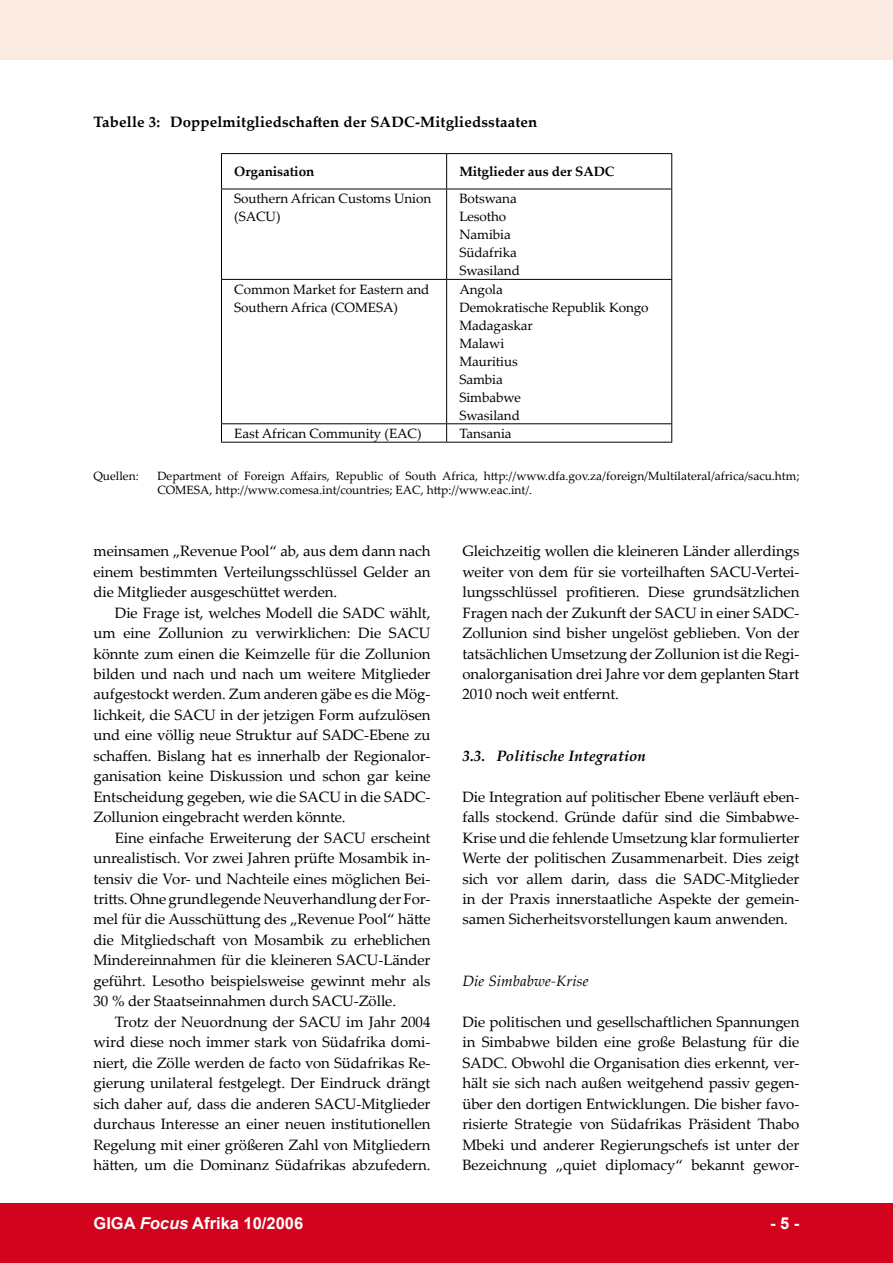
<style>
.page{position:relative;width:893px;height:1263px;background:#fff}
.page>*{position:absolute;margin:0;border:0;box-sizing:border-box;transform-origin:0 0}
.t1{font:700 16.5px "Arial";color:#fff}
.t2{font:15px/20.4px "Palatino Linotype";letter-spacing:-.005em;color:#000;text-align:justify}
.t3{font:700 15px "Palatino Linotype";letter-spacing:.01em;color:#000}
.t4{font:italic 700 15px "Palatino Linotype";letter-spacing:.01em;color:#000}
.t5{font:italic 15px "Palatino Linotype";letter-spacing:.01em;color:#000}
.t6{font:13.5px/18px "Palatino Linotype";letter-spacing:-.005em;color:#000}
.t7{font:700 13.5px "Palatino Linotype";letter-spacing:-.005em;color:#000}
.t8{font:12px/14.4px "Palatino Linotype";color:#000}
.s1{font-style:italic}
</style>
<div class="page">
<div style="left:0;top:1203px;width:893px;height:60px;background:#d3021d"></div>
<div style="left:0;top:0;width:893px;height:60px;background:#fbebe3"></div>
<hr style="left:221px;top:153px;width:226px;height:1px;background:#000">
<hr style="left:221px;top:154px;width:1px;height:35px;background:#000">
<hr style="left:447px;top:153px;width:225px;height:1px;background:#000">
<hr style="left:446px;top:154px;width:1px;height:35px;background:#000">
<hr style="left:671px;top:154px;width:1px;height:35px;background:#000">
<hr style="left:221px;top:189px;width:226px;height:1px;background:#000">
<hr style="left:221px;top:189px;width:1px;height:90px;background:#000">
<hr style="left:447px;top:189px;width:225px;height:1px;background:#000">
<hr style="left:446px;top:189px;width:1px;height:90px;background:#000">
<hr style="left:671px;top:189px;width:1px;height:90px;background:#000">
<hr style="left:221px;top:279px;width:226px;height:1px;background:#000">
<hr style="left:221px;top:280px;width:1px;height:143px;background:#000">
<hr style="left:447px;top:279px;width:225px;height:1px;background:#000">
<hr style="left:446px;top:280px;width:1px;height:143px;background:#000">
<hr style="left:671px;top:280px;width:1px;height:143px;background:#000">
<hr style="left:221px;top:423px;width:226px;height:1px;background:#000">
<svg style="left:221px;top:424px;width:1px;height:18px"></svg>
<hr style="left:447px;top:423px;width:225px;height:1px;background:#000">
<svg style="left:446px;top:424px;width:1px;height:18px"></svg>
<svg style="left:671px;top:424px;width:1px;height:18px"></svg>
<hr style="left:221px;top:442px;width:226px;height:1px;background:#000">
<hr style="left:447px;top:442px;width:225px;height:1px;background:#000">
<p class="t3" style="left:94px;top:111px;width:445px">Tabelle 3: Doppelmitgliedschaften der SADC-Mitgliedsstaaten</p>
<p class="t7" style="left:234px;top:162px;width:82px">Organisation</p>
<p class="t7" style="left:459px;top:162px;width:157px">Mitglieder aus der SADC</p>
<p class="t6" style="left:234px;top:189px;width:199px">Southern African Customs Union (SACU)</p>
<p class="t6" style="left:459px;top:189px;width:62px">Botswana<br>Lesotho<br>Namibia<br>Südafrika<br>Swasiland</p>
<p class="t6" style="left:234px;top:279px;width:197px">Common Market for Eastern and<br>Southern Africa (COMESA)</p>
<p class="t6" style="left:459px;top:279px;width:191px">Angola<br>Demokratische Republik Kongo<br>Madagaskar<br>Malawi<br>Mauritius<br>Sambia<br>Simbabwe<br>Swasiland</p>
<p class="t6" style="left:234px;top:424px;width:189px">East African Community (EAC)</p>
<p class="t6" style="left:459px;top:424px;width:54px">Tansania</p>
<p class="t8" style="left:94px;top:468px;width:47px">Quellen:</p>
<p class="t8" style="left:157px;top:468px;width:644px">Department of Foreign Affairs, Republic of South Africa, http://www.dfa.gov.za/foreign/Multilateral/africa/sacu.htm;<br>COMESA, http://www.comesa.int/countries; EAC, http://www.eac.int/.</p>
<p class="t2" style="left:94px;top:540px;width:338px">meinsamen „Revenue Pool“ ab, aus dem dann nach einem bestimmten Verteilungsschlüssel Gelder an die Mitglieder ausgeschüttet werden.</p>
<p class="t2" style="left:94px;top:602px;width:339px;text-indent:21px">Die Frage ist, welches Modell die SADC wählt, um eine Zollunion zu verwirklichen: Die SACU könnte zum einen die Keimzelle für die Zollunion bilden und nach und nach um weitere Mitglieder aufgestockt werden. Zum anderen gäbe es die Mög&shy;lichkeit, die SACU in der jetzigen Form aufzulösen und eine völlig neue Struktur auf SADC-Ebene zu schaffen. Bislang hat es innerhalb der Regionalor&shy;ganisation keine Diskussion und schon gar keine Entscheidung gegeben, wie die SACU in die SADC-Zollunion eingebracht werden könnte.</p>
<p class="t2" style="left:94px;top:827px;width:339px;text-indent:21px">Eine einfache Erweiterung der SACU erscheint unrealistisch. Vor zwei Jahren prüfte Mosambik in&shy;tensiv die Vor- und Nachteile eines möglichen Bei&shy;tritts. Ohne grundlegende Neuverhandlung der For&shy;mel für die Ausschüttung des „Revenue Pool“ hätte die Mitgliedschaft von Mosambik zu erheblichen Mindereinnahmen für die kleineren SACU-Länder geführt. Lesotho beispielsweise gewinnt mehr als 30 % der Staatseinnahmen durch SACU-Zölle.</p>
<p class="t2" style="left:94px;top:1011px;width:338px;text-indent:21px">Trotz der Neuordnung der SACU im Jahr 2004 wird diese noch immer stark von Südafrika domi&shy;niert, die Zölle werden de facto von Südafrikas Re&shy;gierung unilateral festgelegt. Der Eindruck drängt sich daher auf, dass die anderen SACU-Mitglieder durchaus Interesse an einer neuen institutionellen Regelung mit einer größeren Zahl von Mitgliedern hätten, um die Dominanz Südafrikas abzufedern.</p>
<p class="t2" style="left:462px;top:540px;width:338px">Gleichzeitig wollen die kleineren Länder allerdings weiter von dem für sie vorteilhaften SACU-Vertei&shy;lungsschlüssel profitieren. Diese grundsätzlichen Fragen nach der Zukunft der SACU in einer SADC-Zollunion sind bisher ungelöst geblieben. Von der tatsächlichen Umsetzung der Zollunion ist die Regi&shy;onalorganisation drei Jahre vor dem geplanten Start 2010 noch weit entfernt.</p>
<p class="t4" style="left:462px;top:745px;width:185px">3.3. Politische Integration</p>
<p class="t2" style="left:462px;top:786px;width:339px">Die Integration auf politischer Ebene verläuft eben&shy;falls stockend. Gründe dafür sind die Simbabwe-Krise und die fehlende Umsetzung klar formulierter Werte der politischen Zusammenarbeit. Dies zeigt sich vor allem darin, dass die SADC-Mitglieder in der Praxis innerstaatliche Aspekte der gemein&shy;samen Sicherheitsvorstellungen kaum anwenden.</p>
<p class="t5" style="left:462px;top:970px;width:128px">Die Simbabwe-Krise</p>
<p class="t2" style="left:462px;top:1011px;width:338px">Die politischen und gesellschaftlichen Spannungen in Simbabwe bilden eine große Belastung für die SADC. Obwohl die Organisation dies erkennt, ver&shy;hält sie sich nach außen weitgehend passiv gegen&shy;über den dortigen Entwicklungen. Die bisher favo&shy;risierte Strategie von Südafrikas Präsident Thabo Mbeki und anderer Regierungschefs ist unter der Bezeichnung „quiet diplomacy“ bekannt gewor-</p>
<p class="t1" style="left:94px;top:1212px;width:211px">GIGA <span class="s1">Focus</span> Afrika 10/2006</p>
<p class="t1" style="left:770px;top:1212px;width:31px">- -</p>
</div>
